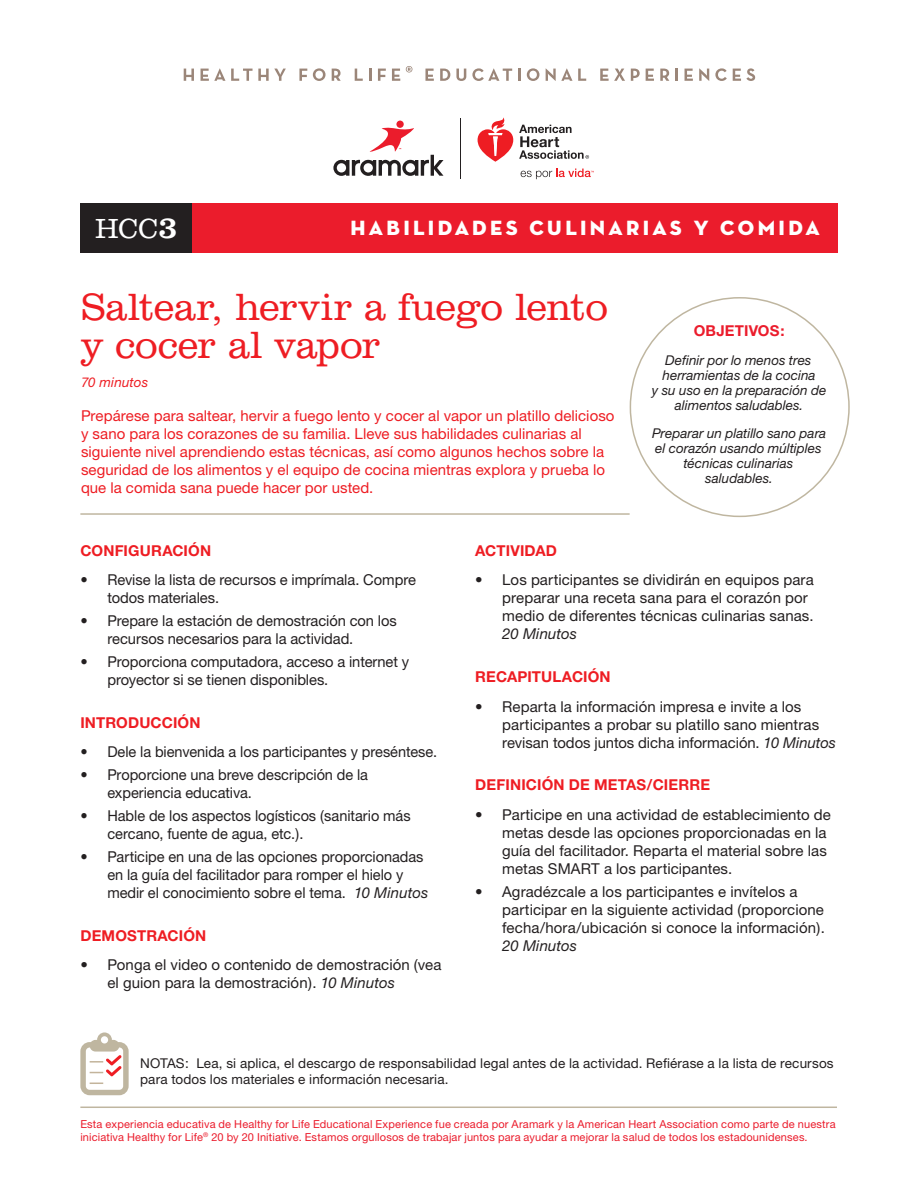
<style>
.page{position:relative;width:918px;height:1188px;background:#fff}
.page>*{position:absolute;margin:0;border:0;box-sizing:border-box;transform-origin:0 0}
.Lesson_Title{font:300 39px/37.5px "Clarendon BT";letter-spacing:-.01em;color:#ee1d23}
.Lesson_Title-2{font:300 28.35px "Clarendon BT";color:#fff}
.t1{font:21px "Neutraface Display Titling";letter-spacing:.155em;color:#fff}
.t2{font:15px/18px "Helvetica Neue";color:#231f20}
.overview{font:15px/18px "Helvetica Neue";letter-spacing:.005em;color:#ee1d23}
.SUBHEAD{font:700 15px "Helvetica Neue";letter-spacing:.01em;color:#ee1d23}
.t3{font:700 15px "Helvetica Neue";letter-spacing:.01em;color:#eb1c2c}
.Objectives{font:italic 13.5px/15px "Helvetica Neue";color:#231f20;text-align:center}
.overview-2{font:13.5px/16.2px "Helvetica Neue";letter-spacing:.01em;color:#231f20}
.Time{font:italic 13.5px "Helvetica Neue";letter-spacing:.01em;color:#ee1d23}
.t4{font:10.95px/13.2px "Helvetica Neue";letter-spacing:.015em;color:#eb1c2c}
.s1{font-weight:400;font-size:31.5px}
.s2{font-style:italic}
</style>
<div class="page">
<hr style="left:80px;top:1107px;width:757px;height:1px;background:#bfb6a0">
<svg style="left:184px;top:69px;width:10px;height:12px"></svg>
<svg style="left:201px;top:68px;width:85px;height:13px"></svg>
<svg style="left:299px;top:69px;width:8px;height:12px"></svg>
<svg style="left:313px;top:68px;width:13px;height:13px"></svg>
<svg style="left:332px;top:69px;width:9px;height:12px"></svg>
<svg style="left:355px;top:69px;width:8px;height:12px"></svg>
<svg style="left:369px;top:69px;width:2px;height:12px"></svg>
<svg style="left:378px;top:69px;width:8px;height:12px"></svg>
<svg style="left:392px;top:69px;width:8px;height:12px"></svg>
<svg style="left:406px;top:66px;width:6px;height:7px"></svg>
<svg style="left:425px;top:69px;width:9px;height:12px"></svg>
<svg style="left:440px;top:69px;width:10px;height:12px"></svg>
<svg style="left:456px;top:69px;width:10px;height:12px"></svg>
<svg style="left:472px;top:68px;width:40px;height:13px"></svg>
<svg style="left:518px;top:69px;width:3px;height:12px"></svg>
<svg style="left:527px;top:68px;width:12px;height:13px"></svg>
<svg style="left:546px;top:68px;width:40px;height:13px"></svg>
<svg style="left:600px;top:69px;width:25px;height:12px"></svg>
<svg style="left:631px;top:69px;width:9px;height:12px"></svg>
<svg style="left:646px;top:69px;width:8px;height:12px"></svg>
<svg style="left:660px;top:69px;width:9px;height:12px"></svg>
<svg style="left:675px;top:69px;width:3px;height:12px"></svg>
<svg style="left:685px;top:69px;width:8px;height:12px"></svg>
<svg style="left:699px;top:68px;width:10px;height:13px"></svg>
<svg style="left:715px;top:68px;width:12px;height:13px"></svg>
<svg style="left:733px;top:68px;width:22px;height:13px"></svg>
<div style="left:164px;top:203px;width:674px;height:50px;background:#eb1c2c"></div>
<hr style="left:460px;top:118px;width:1px;height:61px;background:#231f20">
<svg style="left:333px;top:121px;width:111px;height:55px"></svg>
<svg style="left:478px;top:117px;width:35px;height:45px"></svg>
<svg style="left:519px;top:125px;width:70px;height:34px"></svg>
<svg style="left:521px;top:169px;width:73px;height:10px"></svg>
<div style="left:80px;top:203px;width:112px;height:50px;background:#231f20"></div>
<hr style="left:80px;top:513px;width:550px;height:2px;background:#bfb6a0">
<svg style="left:80px;top:1032px;width:49px;height:63px"></svg>
<p class="Lesson_Title-2" style="left:95px;top:212px;width:84px">HCC<span class="s1">3</span></p>
<h3 class="t1" style="left:351px;top:215px;width:471px">HABILIDADES CULINARIAS Y COMIDA</h3>
<p class="Lesson_Title" style="left:81px;top:287px;width:528px">Saltear, hervir a fuego lento y cocer al vapor</p>
<p class="Time" style="left:81px;top:374px;width:69px">70 minutos</p>
<p class="overview" style="left:81px;top:407px;width:535px">Prepárese para saltear, hervir a fuego lento y cocer al vapor un platillo delicioso y sano para los corazones de su familia. Lleve sus habilidades culinarias al siguiente nivel aprendiendo estas técnicas, así como algunos hechos sobre la seguridad de los alimentos y el equipo de cocina mientras explora y prueba lo que la comida sana puede hacer por usted.</p>
<p class="t3" style="left:694px;top:321px;width:92px">OBJETIVOS:</p>
<p class="Objectives" style="left:652px;top:352px;width:176px">Definir por lo menos tres herramientas de la cocina<br>y su uso en la preparación de alimentos saludables.</p>
<p class="Objectives" style="left:652px;top:426px;width:176px">Preparar un platillo sano para el corazón usando múltiples técnicas culinarias saludables.</p>
<p class="SUBHEAD" style="left:80px;top:541px;width:132px">CONFIGURACIÓN</p>
<p class="t2" style="left:107px;top:571px;width:310px;text-indent:-27px">• Revise la lista de recursos e imprímala. Compre todos materiales.</p>
<p class="t2" style="left:107px;top:612px;width:291px;text-indent:-27px">• Prepare la estación de demostración con los recursos necesarios para la actividad.</p>
<p class="t2" style="left:107px;top:652px;width:303px;text-indent:-27px">• Proporciona computadora, acceso a internet y proyector si se tienen disponibles.</p>
<p class="SUBHEAD" style="left:80px;top:713px;width:122px">INTRODUCCIÓN</p>
<p class="t2" style="left:80px;top:743px;width:358px">• Dele la bienvenida a los participantes y preséntese.</p>
<p class="t2" style="left:107px;top:766px;width:262px;text-indent:-27px">• Proporcione una breve descripción de la experiencia educativa.</p>
<p class="t2" style="left:107px;top:806px;width:305px;text-indent:-27px">• Hable de los aspectos logísticos (sanitario más cercano, fuente de agua, etc.).</p>
<p class="t2" style="left:107px;top:847px;width:323px;text-indent:-27px">• Participe en una de las opciones proporcionadas en la guía del facilitador para romper el hielo y medir el conocimiento sobre el tema. <span class="s2">10 Minutos</span></p>
<p class="SUBHEAD" style="left:80px;top:926px;width:128px">DEMOSTRACIÓN</p>
<p class="t2" style="left:107px;top:956px;width:336px;text-indent:-27px">• Ponga el video o contenido de demostración (vea el guion para la demostración). <span class="s2">10 Minutos</span></p>
<p class="SUBHEAD" style="left:475px;top:541px;width:83px">ACTIVIDAD</p>
<p class="t2" style="left:502px;top:571px;width:313px;text-indent:-27px">• Los participantes se dividirán en equipos para preparar una receta sana para el corazón por medio de diferentes técnicas culinarias sanas.<br><span class="s2">20 Minutos</span></p>
<p class="SUBHEAD" style="left:475px;top:667px;width:137px">RECAPITULACIÓN</p>
<p class="t2" style="left:502px;top:697px;width:335px;text-indent:-27px">• Reparta la información impresa e invite a los participantes a probar su platillo sano mientras revisan todos juntos dicha información. <span class="s2">10 Minutos</span></p>
<p class="SUBHEAD" style="left:475px;top:776px;width:236px">DEFINICIÓN DE METAS/CIERRE</p>
<p class="t2" style="left:502px;top:805px;width:330px;text-indent:-27px">• Participe en una actividad de establecimiento de metas desde las opciones proporcionadas en la guía del facilitador. Reparta el material sobre las metas SMART a los participantes.</p>
<p class="t2" style="left:502px;top:882px;width:324px;text-indent:-27px">• Agradézcale a los participantes e invítelos a participar en la siguiente actividad (proporcione fecha/hora/ubicación si conoce la información).<br><span class="s2">20 Minutos</span></p>
<p class="overview-2" style="left:140px;top:1055px;width:695px">NOTAS: Lea, si aplica, el descargo de responsabilidad legal antes de la actividad. Refiérase a la lista de recursos para todos los materiales e información necesaria.</p>
<p class="t4" style="left:80px;top:1117px;width:757px">Esta experiencia educativa de Healthy for Life Educational Experience fue creada por Aramark y la American Heart Association como parte de nuestra iniciativa Healthy for Life<sup>®</sup> 20 by 20 Initiative. Estamos orgullosos de trabajar juntos para ayudar a mejorar la salud de todos los estadounidenses.</p>
</div>
